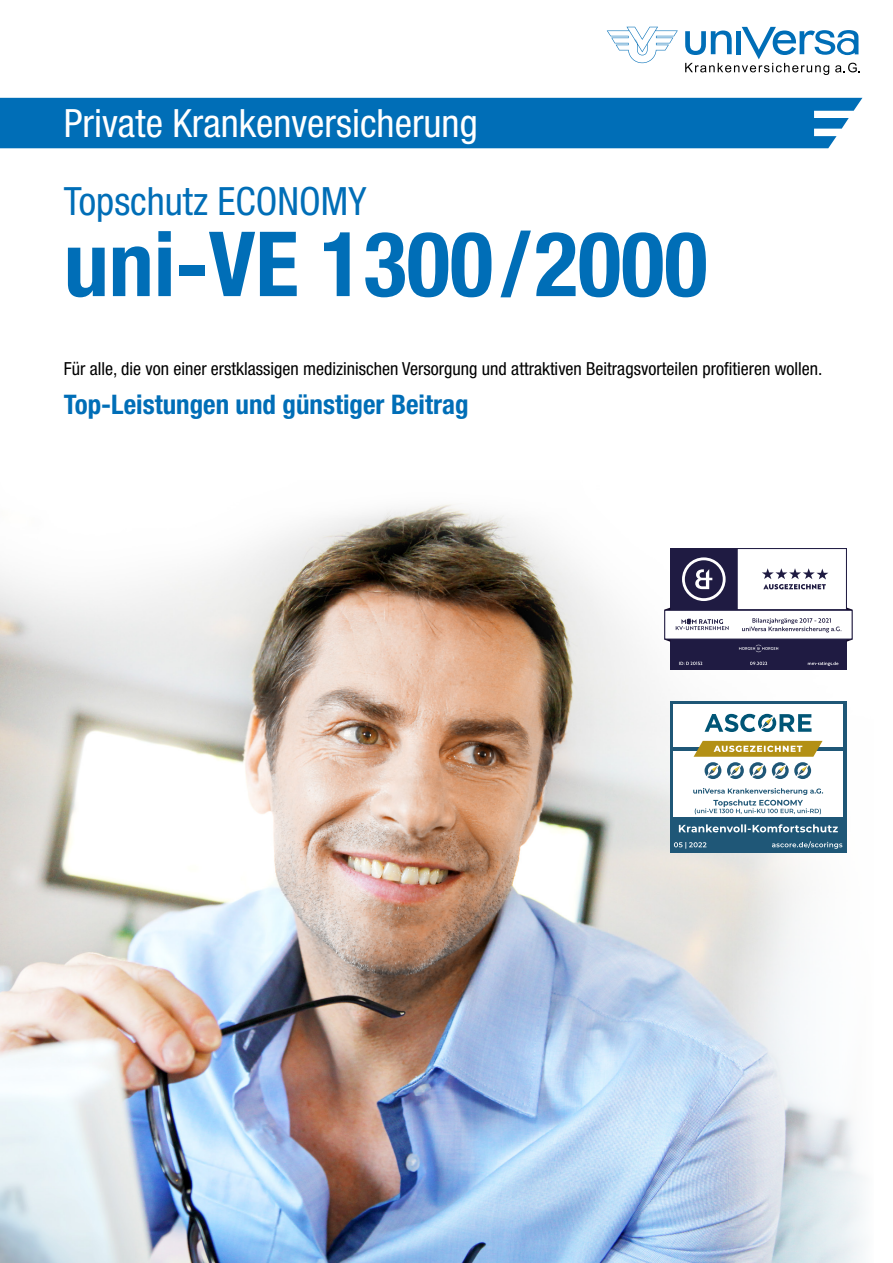
<style>
.page{position:relative;width:893px;height:1263px;background:#fff}
.page>*{position:absolute;margin:0;border:0;box-sizing:border-box;transform-origin:0 0}
.t1{font:700 condensed 90px "Helvetica Neue LT Std";color:#006eb7}
.t2{font:condensed 39px "Helvetica Neue LT Std";color:#fff}
.t3{font:condensed 39px "Helvetica Neue LT Std";color:#006eb7}
.t4{font:700 condensed 27px "Helvetica Neue LT Std";color:#006eb7}
.t5{font:condensed 18px "Helvetica Neue LT Std";color:#000}
</style>
<div class="page">
<svg style="left:685px;top:27px;width:175px;height:48px"></svg>
<svg style="left:607px;top:27px;width:71px;height:36px"></svg>
<img style="left:0;top:504px;width:853px;height:759px">
<div style="left:0;top:98px;width:862px;height:50px;background:#006eb7"></div>
<svg style="left:714px;top:753px;width:150px;height:510px"></svg>
<div style="left:670px;top:701px;width:176px;height:151px;background:#1f5777"></div>
<div style="left:673px;top:705px;width:170px;height:42px;background:#fff"></div>
<div style="left:673px;top:751px;width:170px;height:65px;background:#fff"></div>
<svg style="left:705px;top:714px;width:106px;height:18px"></svg>
<svg style="left:694px;top:741px;width:128px;height:38px"></svg>
<svg style="left:679px;top:824px;width:159px;height:8px"></svg>
<svg style="left:674px;top:842px;width:32px;height:7px"></svg>
<svg style="left:772px;top:841px;width:70px;height:8px"></svg>
<svg style="left:693px;top:788px;width:130px;height:26px"></svg>
<div style="left:670px;top:548px;width:176px;height:122px;background:#1f1b42"></div>
<div style="left:737px;top:548px;width:110px;height:62px;background:#fff;border:1px solid #1f1b42"></div>
<svg style="left:664px;top:608px;width:6px;height:34px"></svg>
<div style="left:664px;top:610px;width:188px;height:29px;background:#fff;border:1px solid #1f1b42"></div>
<svg style="left:762px;top:568px;width:66px;height:21px"></svg>
<svg style="left:679px;top:662px;width:23px;height:3px"></svg>
<svg style="left:750px;top:662px;width:17px;height:3px"></svg>
<svg style="left:808px;top:662px;width:30px;height:4px"></svg>
<svg style="left:676px;top:619px;width:53px;height:11px"></svg>
<svg style="left:739px;top:608px;width:113px;height:44px"></svg>
<svg style="left:682px;top:557px;width:44px;height:44px"></svg>
<h2 class="t2" style="left:64px;top:101px;width:415px">Private Krankenversicherung</h2>
<h2 class="t3" style="left:64px;top:179px;width:304px">Topschutz ECONOMY</h2>
<h1 class="t1" style="left:64px;top:210px;width:645px">uni-VE 1300/2000</h1>
<p class="t5" style="left:64px;top:358px;width:760px">Für alle, die von einer erstklassigen medizinischen Versorgung und attraktiven Beitragsvorteilen profitieren wollen.</p>
<h3 class="t4" style="left:64px;top:388px;width:406px">Top-Leistungen und günstiger Beitrag</h3>
</div>
